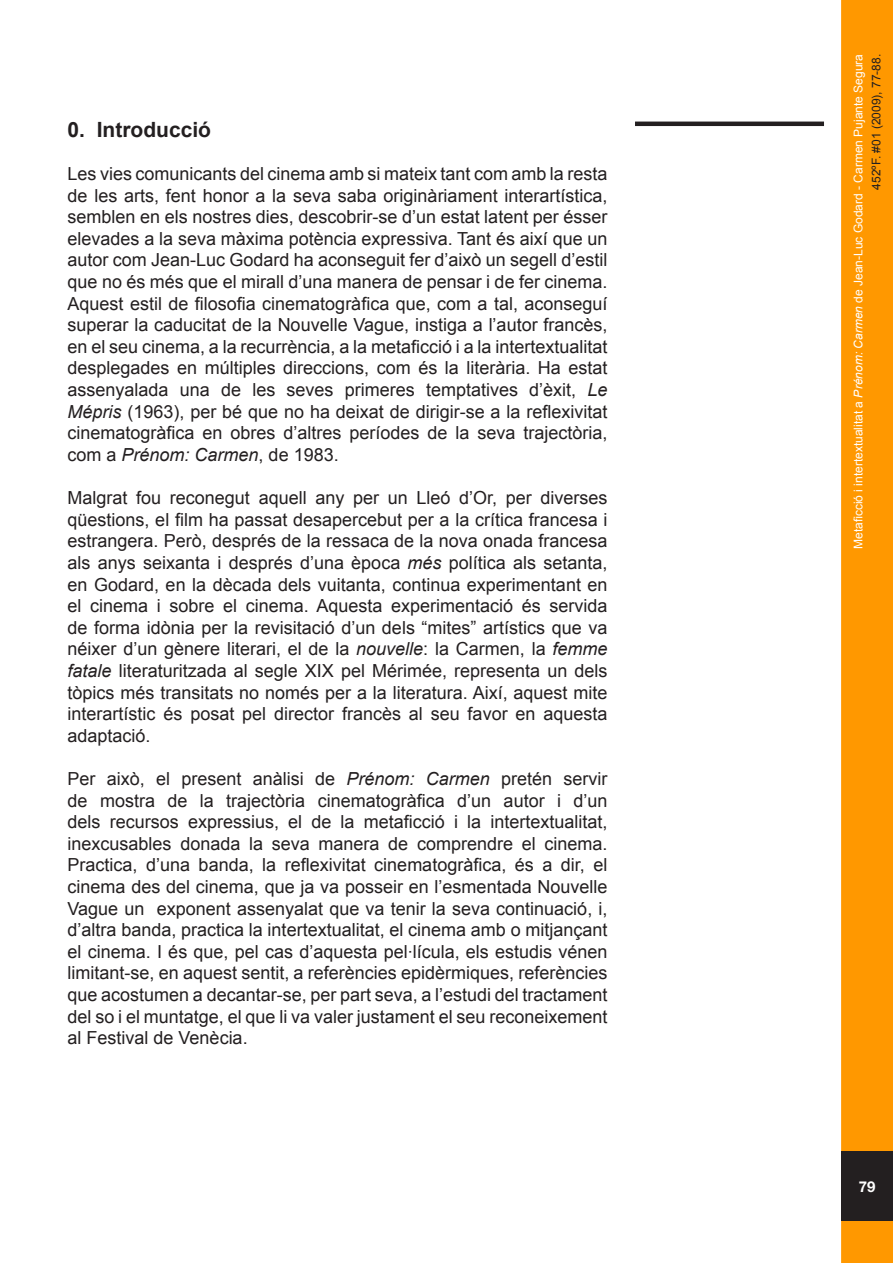
<style>
.page{position:relative;width:893px;height:1263px;background:#fff}
.page>*{position:absolute;margin:0;border:0;box-sizing:border-box;transform-origin:0 0}
.Estilo_de_párrafo_1{font:700 21px "Arial";color:#231f20}
.Estilo_de_párrafo_1-2{font:18px/21.6px "Arial";color:#231f20;text-align:justify}
.t1{font:700 15px "Helvetica Neue";color:#fff}
.t2{font:12px "Arial";color:#fff}
.t3{font:12px "Arial";color:#231f20}
.s1{font-style:italic}
</style>
<div class="page">
<div style="left:841px;top:0;width:52px;height:1263px;background:#ff9800;border:3px solid #ff9800"></div>
<div style="left:841px;top:1151px;width:52px;height:70px;background:#231f20"></div>
<hr style="left:635px;top:122px;width:189px;height:4px;background:#231f20">
<p class="Estilo_de_párrafo_1" style="left:68px;top:116px;width:145px">0. Introducció</p>
<p class="Estilo_de_párrafo_1-2" style="left:68px;top:163px;width:541px">Les vies comunicants del cinema amb si mateix tant com amb la resta de les arts, fent honor a la seva saba originàriament interartística, semblen en els nostres dies, descobrir-se d’un estat latent per ésser elevades a la seva màxima potència expressiva. Tant és així que un autor com Jean-Luc Godard ha aconseguit fer d’això un segell d’estil que no és més que el mirall d’una manera de pensar i de fer cinema.<br>Aquest estil de filosofia cinematogràfica que, com a tal, aconseguí superar la caducitat de la Nouvelle Vague, instiga a l’autor francès, en el seu cinema, a la recurrència, a la metaficció i a la intertextualitat desplegades en múltiples direccions, com és la literària. Ha estat assenyalada una de les seves primeres temptatives d’èxit, <span class="s1">Le Mépris</span> (1963), per bé que no ha deixat de dirigir-se a la reflexivitat cinematogràfica en obres d’altres períodes de la seva trajectòria, com a <span class="s1">Prénom: Carmen</span>, de 1983.</p>
<p class="Estilo_de_párrafo_1-2" style="left:68px;top:487px;width:541px">Malgrat fou reconegut aquell any per un Lleó d’Or, per diverses qüestions, el film ha passat desapercebut per a la crítica francesa i estrangera. Però, després de la ressaca de la nova onada francesa als anys seixanta i després d’una època <span class="s1">més</span> política als setanta, en Godard, en la dècada dels vuitanta, continua experimentant en el cinema i sobre el cinema. Aquesta experimentació és servida de forma idònia per la revisitació d’un dels “mites” artístics que va néixer d’un gènere literari, el de la <span class="s1">nouvelle</span>: la Carmen, la <span class="s1">femme fatale</span> literaturitzada al segle XIX pel Mérimée, representa un dels tòpics més transitats no només per a la literatura. Així, aquest mite interartístic és posat pel director francès al seu favor en aquesta adaptació.</p>
<p class="Estilo_de_párrafo_1-2" style="left:68px;top:768px;width:541px">Per això, el present anàlisi de <span class="s1">Prénom: Carmen</span> pretén servir de mostra de la trajectòria cinematogràfica d’un autor i d’un dels recursos expressius, el de la metaficció i la intertextualitat, inexcusables donada la seva manera de comprendre el cinema.<br>Practica, d’una banda, la reflexivitat cinematogràfica, és a dir, el cinema des del cinema, que ja va posseir en l’esmentada Nouvelle Vague un exponent assenyalat que va tenir la seva continuació, i, d’altra banda, practica la intertextualitat, el cinema amb o mitjançant el cinema. I és que, pel cas d’aquesta pel·lícula, els estudis vénen limitant-se, en aquest sentit, a referències epidèrmiques, referències que acostumen a decantar-se, per part seva, a l’estudi del tractament del so i el muntatge, el que li va valer justament el seu reconeixement al Festival de Venècia.</p>
<p class="t2" style="left:850px;top:549px;width:496px;rotate:-90deg">Metaficció i intertextualitat a <span class="s1">Prénom: Carmen</span> de Jean-Luc Godard - Carmen Pujante Segura</p>
<p class="t3" style="left:868px;top:190px;width:137px;rotate:-90deg">452ºF. #01 (2009), 77-88.</p>
<p class="t1" style="left:859px;top:1177px;width:18px">79</p>
</div>
